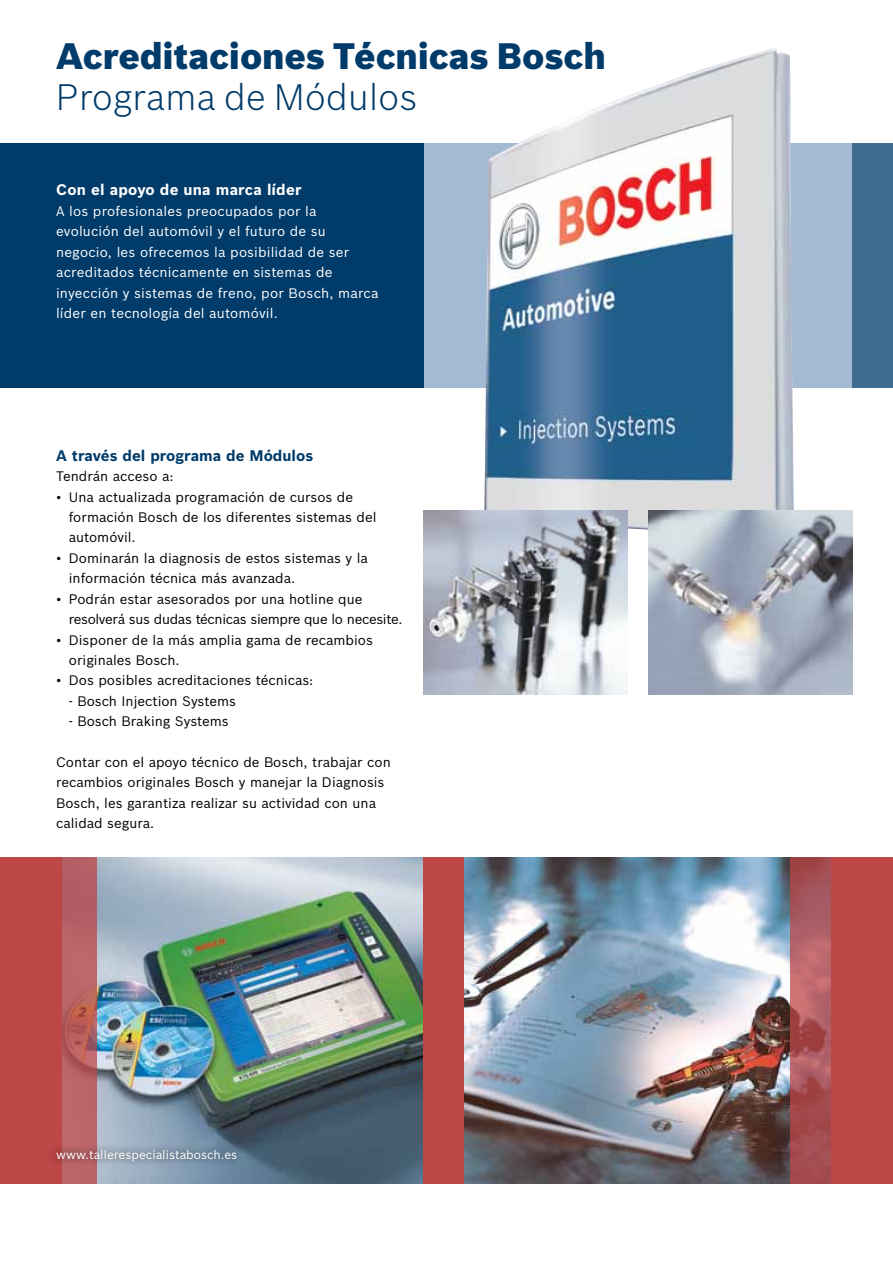
<style>
.page{position:relative;width:893px;height:1263px;background:#fff}
.page>*{position:absolute;margin:0;border:0;box-sizing:border-box;transform-origin:0 0}
.t1{font:900 36px "Bosch Sans";letter-spacing:-.005em;color:#003b6a}
.t2{font:300 36px "Bosch Sans";letter-spacing:.01em;color:#003b6a}
.t3{font:700 15px "Bosch Sans";color:#003b6a}
.t4{font:700 15px "Bosch Sans";letter-spacing:.015em;color:#fff}
.t5{font:13.5px/20.4px "Bosch Sans";color:#000}
.t6{font:13.5px/20.4px "Bosch Sans";letter-spacing:.015em;color:#fff}
.t7{font:13.5px/20.4px "Bosch Sans";letter-spacing:-.025em;color:#000}
.t8{font:12px "Bosch Sans";color:#fff}
</style>
<div class="page">
<div style="left:423px;top:143px;width:429px;height:245px;background:#a2bad2"></div>
<img style="left:484px;top:48px;width:310px;height:482px">
<img style="left:97px;top:857px;width:326px;height:327px">
<div style="left:0;top:143px;width:423px;height:245px;background:#003b6a"></div>
<div style="left:852px;top:143px;width:41px;height:245px;background:#406c8f"></div>
<img style="left:648px;top:510px;width:204px;height:184px">
<img style="left:423px;top:510px;width:205px;height:184px">
<img style="left:464px;top:857px;width:327px;height:327px">
<svg style="left:61px;top:857px;width:36px;height:327px;fill:#bb6467"></svg>
<svg style="left:791px;top:857px;width:41px;height:327px"></svg>
<div style="left:423px;top:857px;width:41px;height:327px;background:#bd4647"></div>
<div style="left:0;top:857px;width:61px;height:327px;background:#bd4647"></div>
<div style="left:832px;top:857px;width:61px;height:327px;background:#bd4647"></div>
<div style="left:48px;top:1141px;width:197px;height:27px;background:#000;opacity:.75"></div>
<h1 class="t1" style="left:56px;top:33px;width:551px">Acreditaciones Técnicas Bosch</h1>
<h1 class="t2" style="left:56px;top:75px;width:363px">Programa de Módulos</h1>
<p class="t4" style="left:56px;top:181px;width:247px">Con el apoyo de una marca líder</p>
<p class="t6" style="left:56px;top:201px;width:324px">A los profesionales preocupados por la evolución del automóvil y el futuro de su negocio, les ofrecemos la posibilidad de ser acreditados técnicamente en sistemas de inyección y sistemas de freno, por Bosch, marca líder en tecnología del automóvil.</p>
<p class="t3" style="left:56px;top:446px;width:259px">A través del programa de Módulos</p>
<p class="t5" style="left:56px;top:466px;width:119px">Tendrán acceso a:</p>
<p class="t5" style="left:69px;top:486px;width:309px;text-indent:-13px">• Una actualizada programación de cursos de formación Bosch de los diferentes sistemas del automóvil.</p>
<p class="t5" style="left:69px;top:548px;width:300px;text-indent:-13px">• Dominarán la diagnosis de estos sistemas y la información técnica más avanzada.</p>
<p class="t7" style="left:69px;top:588px;width:335px;text-indent:-13px">• Podrán estar asesorados por una hotline que resolverá sus dudas técnicas siempre que lo necesite.</p>
<p class="t5" style="left:69px;top:629px;width:305px;text-indent:-13px">• Disponer de la más amplia gama de recambios originales Bosch.</p>
<p class="t5" style="left:56px;top:670px;width:259px">• Dos posibles acreditaciones técnicas:</p>
<p class="t5" style="left:69px;top:690px;width:169px">- Bosch Injection Systems</p>
<p class="t5" style="left:69px;top:711px;width:161px">- Bosch Braking Systems</p>
<p class="t5" style="left:56px;top:752px;width:336px">Contar con el apoyo técnico de Bosch, trabajar con recambios originales Bosch y manejar la Diagnosis Bosch, les garantiza realizar su actividad con una calidad segura.</p>
<p class="t8" style="left:56px;top:1147px;width:183px">www.tallerespecialistabosch.es</p>
</div>
